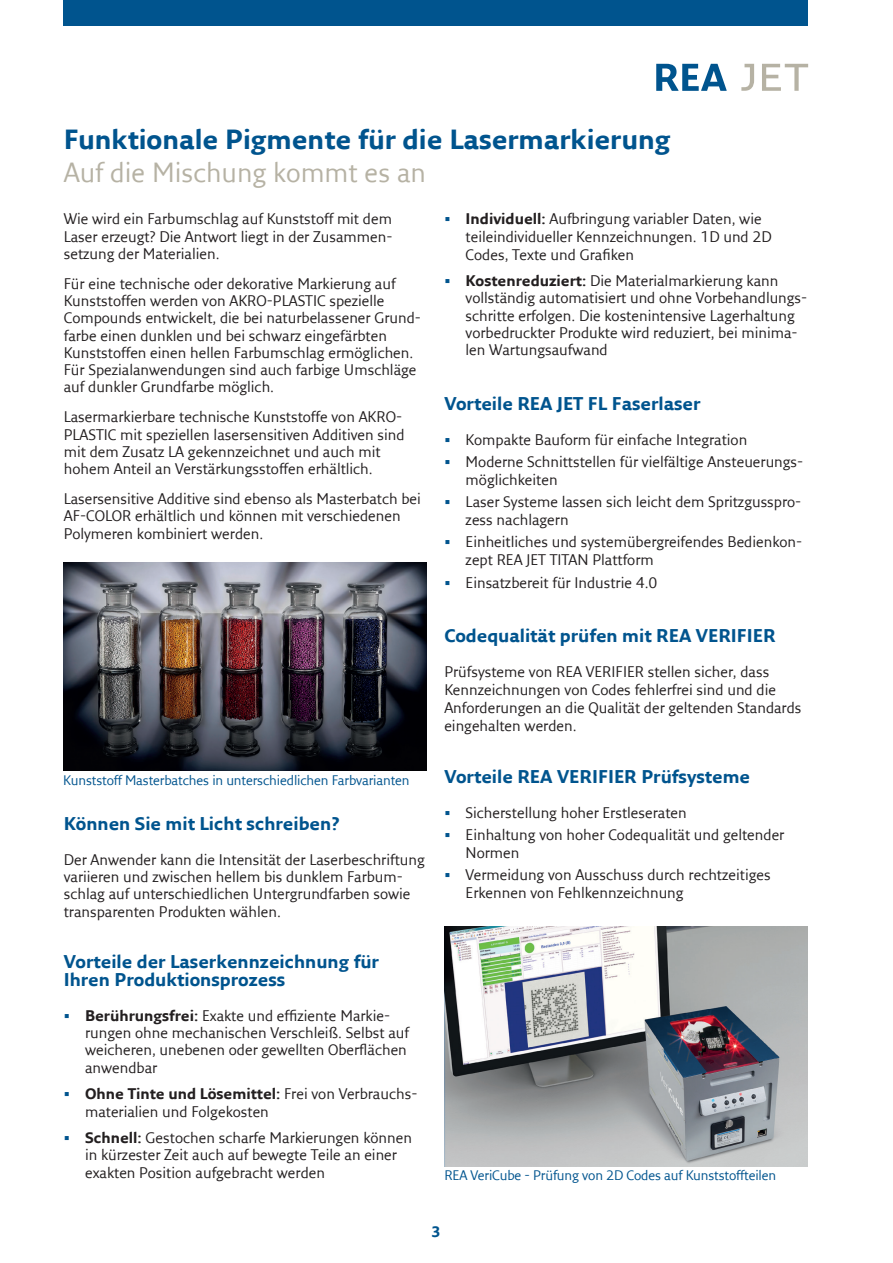
<style>
.page{position:relative;width:893px;height:1263px;background:#fff}
.page>*{position:absolute;margin:0;border:0;box-sizing:border-box;transform-origin:0 0}
.t1{font:700 27px "Fresco Sans LF";color:#00548e}
.t2{font:27px "Fresco Sans LF";color:#b6b2a4}
.t3{font:700 18px/18px "Fresco Sans LF";color:#00548e}
.t4{font:15px/17.2px "Fresco Sans LF";color:#231f20}
.t5{font:700 15px "Fresco Sans LF";color:#00548e}
.t6{font:13.5px "Fresco Sans LF";letter-spacing:-.01em;color:#00548e}
.s1{font-weight:700}
</style>
<div class="page">
<div style="left:64px;top:0;width:744px;height:26px;background:#00548e"></div>
<svg style="left:656px;top:64px;width:71px;height:27px"></svg>
<svg style="left:741px;top:64px;width:13px;height:27px"></svg>
<svg style="left:762px;top:64px;width:46px;height:27px"></svg>
<img style="left:63px;top:563px;width:364px;height:207px">
<img style="left:444px;top:927px;width:364px;height:239px">
<h1 class="t1" style="left:64px;top:122px;width:608px">Funktionale Pigmente für die Lasermarkierung</h1>
<h1 class="t2" style="left:64px;top:155px;width:364px">Auf die Mischung kommt es an</h1>
<p class="t4" style="left:64px;top:210px;width:330px;text-align:justify">Wie wird ein Farbumschlag auf Kunststoff mit dem Laser erzeugt? Die Antwort liegt in der Zusammen&shy;setzung der Materialien.</p>
<p class="t4" style="left:64px;top:275px;width:359px">Für eine technische oder dekorative Markierung auf Kunststoffen werden von AKRO-PLASTIC spezielle Compounds entwickelt, die bei naturbelassener Grund&shy;farbe einen dunklen und bei schwarz eingefärbten Kunststoffen einen hellen Farbumschlag ermöglichen.<br>Für Spezialanwendungen sind auch farbige Umschläge auf dunkler Grundfarbe möglich.</p>
<p class="t4" style="left:64px;top:408px;width:342px">Lasermarkierbare technische Kunststoffe von AKRO-PLASTIC mit speziellen lasersensitiven Additiven sind mit dem Zusatz LA gekennzeichnet und auch mit hohem Anteil an Verstärkungsstoffen erhältlich.</p>
<p class="t4" style="left:64px;top:490px;width:359px">Lasersensitive Additive sind ebenso als Masterbatch bei<br>AF-COLOR erhältlich und können mit verschiedenen<br>Polymeren kombiniert werden.</p>
<p class="t4" style="left:466px;top:210px;width:308px;line-height:17.7px"><span class="s1">Individuell:</span> Aufbringung variabler Daten, wie teileindividueller Kennzeichnungen. 1D und 2D<br>Codes, Texte und Grafiken</p>
<p class="t4" style="left:466px;top:272px;width:343px"><span class="s1">Kostenreduziert:</span> Die Materialmarkierung kann vollständig automatisiert und ohne Vorbehandlungs&shy;schritte erfolgen. Die kostenintensive Lagerhaltung vorbedruckter Produkte wird reduziert, bei minima&shy;len Wartungsaufwand</p>
<p class="t3" style="left:444px;top:394px;width:258px">Vorteile REA JET FL Faserlaser</p>
<p class="t4" style="left:466px;top:428px;width:339px;line-height:22.2px">Kompakte Bauform für einfache Integration<br>Moderne Schnittstellen für vielfältige Ansteuerungs-</p>
<p class="t4" style="left:466px;top:468px;width:337px;line-height:22.2px">möglichkeiten<br>Laser Systeme lassen sich leicht dem Spritzgusspro-</p>
<p class="t4" style="left:466px;top:508px;width:338px;line-height:22.2px">zess nachlagern<br>Einheitliches und systemübergreifendes Bedienkon-</p>
<p class="t4" style="left:466px;top:549px;width:193px;line-height:22.2px">zept REA JET TITAN Plattform<br>Einsatzbereit für Industrie 4.0</p>
<p class="t6" style="left:63px;top:772px;width:348px">Kunststoff Masterbatches in unterschiedlichen Farbvarianten</p>
<p class="t3" style="left:64px;top:815px;width:277px">Können Sie mit Licht schreiben?</p>
<p class="t4" style="left:64px;top:850px;width:362px">Der Anwender kann die Intensität der Laserbeschriftung variieren und zwischen hellem bis dunklem Farbum&shy;schlag auf unterschiedlichen Untergrundfarben sowie transparenten Produkten wählen.</p>
<p class="t3" style="left:64px;top:953px;width:317px">Vorteile der Laserkennzeichnung für<br>Ihren Produktionsprozess</p>
<p class="t4" style="left:85px;top:1006px;width:326px"><span class="s1">Berührungsfrei:</span> Exakte und effiziente Markie&shy;rungen ohne mechanischen Verschleiß. Selbst auf weicheren, unebenen oder gewellten Oberflächen anwendbar</p>
<p class="t4" style="left:85px;top:1084px;width:334px;line-height:18px"><span class="s1">Ohne Tinte und Lösemittel:</span> Frei von Verbrauchs&shy;materialien und Folgekosten</p>
<p class="t4" style="left:85px;top:1128px;width:328px;line-height:17.7px"><span class="s1">Schnell:</span> Gestochen scharfe Markierungen können in kürzester Zeit auch auf bewegte Teile an einer exakten Position aufgebracht werden</p>
<p class="t3" style="left:444px;top:626px;width:333px">Codequalität prüfen mit REA VERIFIER</p>
<p class="t4" style="left:444px;top:662px;width:359px;line-height:18px">Prüfsysteme von REA VERIFIER stellen sicher, dass Kennzeichnungen von Codes fehlerfrei sind und die Anforderungen an die Qualität der geltenden Standards eingehalten werden.</p>
<p class="t3" style="left:444px;top:767px;width:307px">Vorteile REA VERIFIER Prüfsysteme</p>
<p class="t4" style="left:466px;top:801px;width:320px;line-height:22.2px">Sicherstellung hoher Erstleseraten<br>Einhaltung von hoher Codequalität und geltender</p>
<p class="t4" style="left:466px;top:841px;width:307px;line-height:22.2px">Normen<br>Vermeidung von Ausschuss durch rechtzeitiges</p>
<p class="t4" style="left:466px;top:884px;width:220px">Erkennen von Fehlkennzeichnung</p>
<p class="t6" style="left:444px;top:1167px;width:333px">REA VeriCube - Prüfung von 2D Codes auf Kunststoffteilen</p>
<p class="t5" style="left:431px;top:1222px;width:10px">3</p>
</div>
